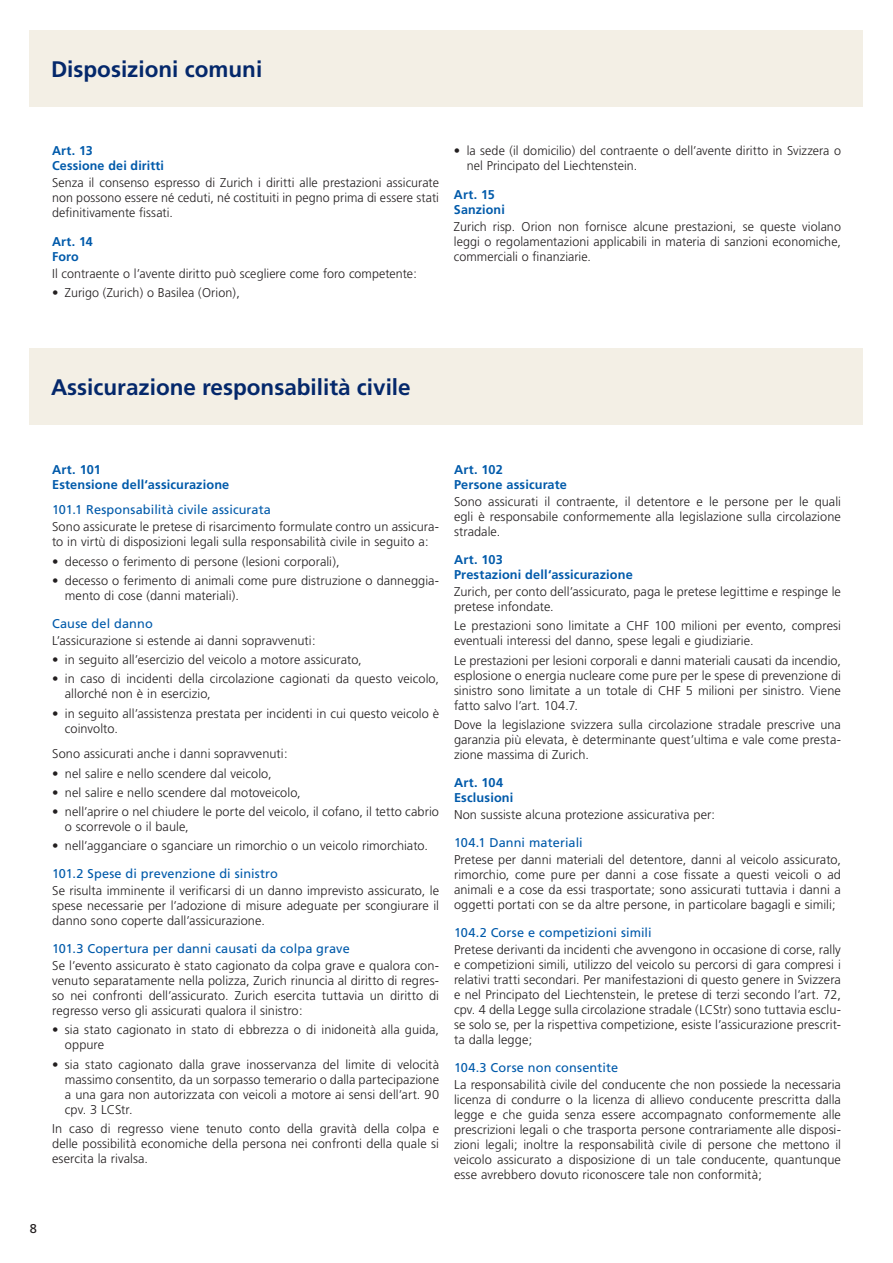
<style>
.page{position:relative;width:893px;height:1263px;background:#fff}
.page>*{position:absolute;margin:0;border:0;box-sizing:border-box;transform-origin:0 0}
.t1{font:700 22.5px "Frutiger";color:#04286b}
.t2{font:300 12.75px/15px "Frutiger";letter-spacing:.005em;color:#231f20;text-align:justify}
.t3{font:12.75px "Frutiger";letter-spacing:.01em;color:#015aaa}
.t4{font:700 12.75px/15px "Frutiger";letter-spacing:.01em;color:#015aaa}
.t5{font:12.75px "Frutiger";color:#231f20}
</style>
<div class="page">
<div style="left:30px;top:30px;width:833px;height:76px;background:#f3efe5"></div>
<div style="left:30px;top:348px;width:833px;height:77px;background:#f3efe5"></div>
<h1 class="t1" style="left:51px;top:56px;width:213px">Disposizioni comuni</h1>
<p class="t4" style="left:52px;top:143px;width:114px">Art. 13<br>Cessione dei diritti</p>
<p class="t2" style="left:52px;top:176px;width:388px">Senza il consenso espresso di Zurich i diritti alle prestazioni assicurate non possono essere né ceduti, né costituiti in pegno prima di essere stati definitivamente fissati.</p>
<p class="t4" style="left:52px;top:234px;width:42px">Art. 14<br>Foro</p>
<p class="t2" style="left:52px;top:266px;width:366px">Il contraente o l’avente diritto può scegliere come foro competente:</p>
<p class="t2" style="left:52px;top:285px;width:189px">• Zurigo (Zurich) o Basilea (Orion),</p>
<p class="t2" style="left:467px;top:143px;width:376px;text-indent:-13px">• la sede (il domicilio) del contraente o dell’avente diritto in Svizzera o nel Principato del Liechtenstein.</p>
<p class="t4" style="left:454px;top:187px;width:52px">Art. 15<br>Sanzioni</p>
<p class="t2" style="left:454px;top:219px;width:388px">Zurich risp. Orion non fornisce alcune prestazioni, se queste violano leggi o regolamentazioni applicabili in materia di sanzioni economiche, commerciali o finanziarie.</p>
<h1 class="t1" style="left:51px;top:374px;width:361px">Assicurazione responsabilità civile</h1>
<p class="t4" style="left:52px;top:462px;width:179px">Art. 101<br>Estensione dell‘assicurazione</p>
<p class="t3" style="left:52px;top:502px;width:220px">101.1 Responsabilità civile assicurata</p>
<p class="t2" style="left:52px;top:519px;width:387px">Sono assicurate le pretese di risarcimento formulate contro un assicura&shy;to in virtù di disposizioni legali sulla responsabilità civile in seguito a:</p>
<p class="t2" style="left:52px;top:554px;width:289px">• decesso o ferimento di persone (lesioni corporali),</p>
<p class="t2" style="left:65px;top:573px;width:376px;text-indent:-13px">• decesso o ferimento di animali come pure distruzione o danneggia&shy;mento di cose (danni materiali).</p>
<p class="t3" style="left:52px;top:616px;width:102px">Cause del danno</p>
<p class="t2" style="left:52px;top:633px;width:265px">L’assicurazione si estende ai danni sopravvenuti:</p>
<p class="t2" style="left:52px;top:652px;width:311px">• in seguito all’esercizio del veicolo a motore assicurato,</p>
<p class="t2" style="left:65px;top:671px;width:376px;text-indent:-13px">• in caso di incidenti della circolazione cagionati da questo veicolo, allorché non è in esercizio,</p>
<p class="t2" style="left:65px;top:706px;width:376px;text-indent:-13px">• in seguito all’assistenza prestata per incidenti in cui questo veicolo è coinvolto.</p>
<p class="t2" style="left:52px;top:746px;width:237px">Sono assicurati anche i danni sopravvenuti:</p>
<p class="t2" style="left:52px;top:765px;width:221px">• nel salire e nello scendere dal veicolo,</p>
<p class="t2" style="left:52px;top:785px;width:250px">• nel salire e nello scendere dal motoveicolo,</p>
<p class="t2" style="left:65px;top:804px;width:376px;text-indent:-13px">• nell’aprire o nel chiudere le porte del veicolo, il cofano, il tetto cabrio o scorrevole o il baule,</p>
<p class="t2" style="left:52px;top:838px;width:377px">• nell’agganciare o sganciare un rimorchio o un veicolo rimorchiato.</p>
<p class="t3" style="left:52px;top:866px;width:227px">101.2 Spese di prevenzione di sinistro</p>
<p class="t2" style="left:52px;top:883px;width:388px">Se risulta imminente il verificarsi di un danno imprevisto assicurato, le spese necessarie per l’adozione di misure adeguate per scongiurare il danno sono coperte dall’assicurazione.</p>
<p class="t3" style="left:52px;top:941px;width:299px">101.3 Copertura per danni causati da colpa grave</p>
<p class="t2" style="left:52px;top:958px;width:388px">Se l’evento assicurato è stato cagionato da colpa grave e qualora con&shy;venuto separatamente nella polizza, Zurich rinuncia al diritto di regres&shy;so nei confronti dell’assicurato. Zurich esercita tuttavia un diritto di regresso verso gli assicurati qualora il sinistro:</p>
<p class="t2" style="left:65px;top:1022px;width:376px;text-indent:-13px">• sia stato cagionato in stato di ebbrezza o di inidoneità alla guida, oppure</p>
<p class="t2" style="left:65px;top:1056px;width:376px;text-indent:-13px">• sia stato cagionato dalla grave inosservanza del limite di velocità massimo consentito, da un sorpasso temerario o dalla partecipazione a una gara non autorizzata con veicoli a motore ai sensi dell’art. 90 cpv. 3 LCStr.</p>
<p class="t2" style="left:52px;top:1121px;width:388px">In caso di regresso viene tenuto conto della gravità della colpa e delle possibilità economiche della persona nei confronti della quale si esercita la rivalsa.</p>
<p class="t4" style="left:454px;top:462px;width:114px">Art. 102<br>Persone assicurate</p>
<p class="t2" style="left:454px;top:494px;width:388px">Sono assicurati il contraente, il detentore e le persone per le quali egli è responsabile conformemente alla legislazione sulla circolazione stradale.</p>
<p class="t4" style="left:454px;top:552px;width:180px">Art. 103<br>Prestazioni dell‘assicurazione</p>
<p class="t2" style="left:454px;top:584px;width:388px">Zurich, per conto dell’assicurato, paga le pretese legittime e respinge le pretese infondate.</p>
<p class="t2" style="left:454px;top:618px;width:388px">Le prestazioni sono limitate a CHF 100 milioni per evento, compresi eventuali interessi del danno, spese legali e giudiziarie.</p>
<p class="t2" style="left:454px;top:653px;width:388px">Le prestazioni per lesioni corporali e danni materiali causati da incendio, esplosione o energia nucleare come pure per le spese di prevenzione di sinistro sono limitate a un totale di CHF 5 milioni per sinistro. Viene fatto salvo l’art. 104.7.</p>
<p class="t2" style="left:454px;top:717px;width:388px">Dove la legislazione svizzera sulla circolazione stradale prescrive una garanzia più elevata, è determinante quest’ultima e vale come presta&shy;zione massima di Zurich.</p>
<p class="t4" style="left:454px;top:775px;width:61px">Art. 104<br>Esclusioni</p>
<p class="t2" style="left:454px;top:807px;width:263px">Non sussiste alcuna protezione assicurativa per:</p>
<p class="t3" style="left:454px;top:835px;width:130px">104.1 Danni materiali</p>
<p class="t2" style="left:454px;top:852px;width:388px">Pretese per danni materiali del detentore, danni al veicolo assicurato, rimorchio, come pure per danni a cose fissate a questi veicoli o ad animali e a cose da essi trasportate; sono assicurati tuttavia i danni a oggetti portati con se da altre persone, in particolare bagagli e simili;</p>
<p class="t3" style="left:454px;top:925px;width:199px">104.2 Corse e competizioni simili</p>
<p class="t2" style="left:454px;top:942px;width:388px">Pretese derivanti da incidenti che avvengono in occasione di corse, rally e competizioni simili, utilizzo del veicolo su percorsi di gara compresi i relativi tratti secondari. Per manifestazioni di questo genere in Svizzera e nel Principato del Liechtenstein, le pretese di terzi secondo l’art. 72, cpv. 4 della Legge sulla circolazione stradale (LCStr) sono tuttavia esclu&shy;se solo se, per la rispettiva competizione, esiste l’assicurazione prescrit&shy;ta dalla legge;</p>
<p class="t3" style="left:454px;top:1060px;width:166px">104.3 Corse non consentite</p>
<p class="t2" style="left:454px;top:1077px;width:388px">La responsabilità civile del conducente che non possiede la necessaria licenza di condurre o la licenza di allievo conducente prescritta dalla legge e che guida senza essere accompagnato conformemente alle prescrizioni legali o che trasporta persone contrariamente alle disposi&shy;zioni legali; inoltre la responsabilità civile di persone che mettono il veicolo assicurato a disposizione di un tale conducente, quantunque esse avrebbero dovuto riconoscere tale non conformità;</p>
<p class="t5" style="left:30px;top:1221px;width:9px">8</p>
</div>
